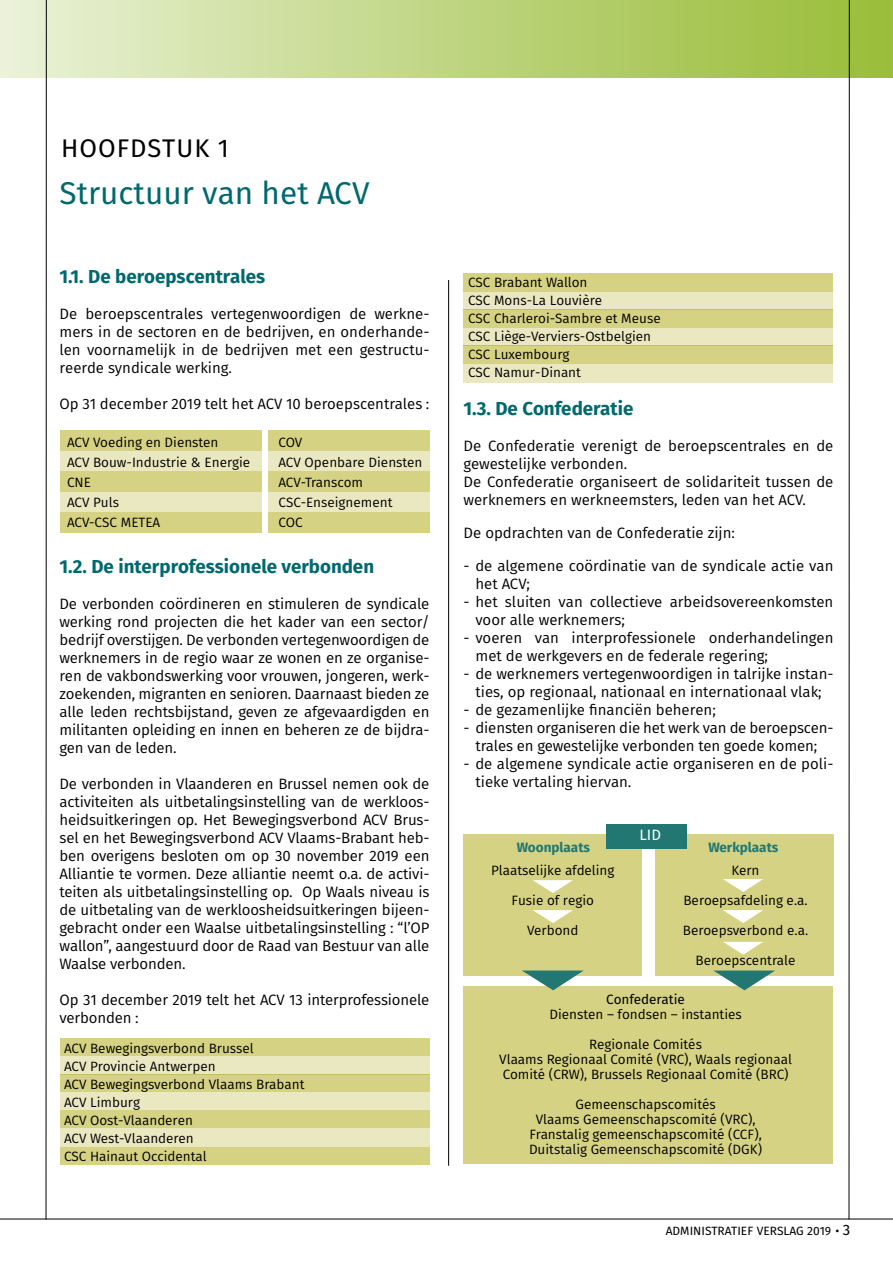
<style>
.page{position:relative;width:893px;height:1263px;background:#fff}
.page>*{position:absolute;margin:0;border:0;box-sizing:border-box;transform-origin:0 0}
.t1{font:31.5px "Fira Sans";color:#00696e}
.t2{font:25.5px "Fira Sans";letter-spacing:.04em;color:#000}
.t3{font:700 18.75px "Fira Sans";color:#00696e}
.t4{font:15px/18px "Fira Sans";color:#000}
.t5{font:15px "Fira Sans";color:#fff}
.t6{font:13.5px/18px "Fira Sans";color:#000}
.t7{font:700 13.5px "Fira Sans";color:#237772}
.t8{font:13.5px "Fira Sans";color:#000}
.t9{font:12px "Fira Sans";color:#000}
.s1{font-size:15px}
</style>
<div class="page">
<div style="left:60px;top:1110px;width:369px;height:18px;background:#d6d283"></div>
<div style="left:60px;top:1146px;width:369px;height:18px;background:#d6d283"></div>
<div style="left:60px;top:1074px;width:369px;height:18px;background:#d6d283"></div>
<div style="left:60px;top:1092px;width:369px;height:18px;background:#eae8c1"></div>
<div style="left:60px;top:1128px;width:369px;height:18px;background:#eae8c1"></div>
<div style="left:60px;top:1038px;width:369px;height:18px;background:#d6d283"></div>
<div style="left:60px;top:1056px;width:369px;height:18px;background:#eae8c1"></div>
<div style="left:463px;top:310px;width:370px;height:18px;background:#d6d283"></div>
<div style="left:463px;top:328px;width:370px;height:18px;background:#eae8c1"></div>
<div style="left:463px;top:273px;width:370px;height:18px;background:#d6d283"></div>
<div style="left:463px;top:291px;width:370px;height:19px;background:#eae8c1"></div>
<div style="left:463px;top:346px;width:370px;height:18px;background:#d6d283"></div>
<div style="left:463px;top:364px;width:370px;height:18px;background:#eae8c1"></div>
<svg style="left:0;top:0;width:893px;height:78px;background:#c0d684"></svg>
<hr style="left:0;top:1218px;width:893px;height:1px;background:#000">
<hr style="left:848px;top:0;width:2px;height:1219px;background:#000">
<hr style="left:46px;top:0;width:1px;height:1219px;background:#000">
<hr style="left:448px;top:280px;width:1px;height:886px;background:#000">
<div style="left:60px;top:430px;width:369px;height:21px;background:#d6d283"></div>
<div style="left:60px;top:471px;width:369px;height:20px;background:#d6d283"></div>
<div style="left:60px;top:512px;width:369px;height:20px;background:#d6d283"></div>
<div style="left:60px;top:451px;width:369px;height:20px;background:#eae8c1"></div>
<div style="left:60px;top:491px;width:369px;height:21px;background:#eae8c1"></div>
<div style="left:262px;top:425px;width:6px;height:113px;background:#fff"></div>
<div style="left:463px;top:986px;width:370px;height:177px;background:#d6d283"></div>
<div style="left:463px;top:834px;width:179px;height:141px;background:#d6d283"></div>
<div style="left:655px;top:834px;width:178px;height:141px;background:#d6d283"></div>
<div style="left:606px;top:824px;width:81px;height:24px;background:#237772"></div>
<svg style="left:522px;top:970px;width:62px;height:20px"></svg>
<svg style="left:713px;top:970px;width:62px;height:20px"></svg>
<svg style="left:533px;top:880px;width:40px;height:13px"></svg>
<svg style="left:533px;top:910px;width:40px;height:13px"></svg>
<svg style="left:723px;top:879px;width:40px;height:13px"></svg>
<svg style="left:723px;top:910px;width:40px;height:13px"></svg>
<svg style="left:723px;top:942px;width:40px;height:13px"></svg>
<h2 class="t2" style="left:61px;top:130px;width:169px">HOOFDSTUK 1</h2>
<h1 class="t1" style="left:60px;top:171px;width:312px">Structuur van het ACV</h1>
<p class="t3" style="left:60px;top:263px;width:207px">1.1. De beroepscentrales</p>
<p class="t4" style="left:60px;top:305px;width:371px;text-align:justify">De beroepscentrales vertegenwoordigen de werkne&shy;mers in de sectoren en de bedrijven, en onderhande&shy;len voornamelijk in de bedrijven met een gestructu&shy;reerde syndicale werking.</p>
<p class="t4" style="left:60px;top:395px;width:371px">Op 31 december 2019 telt het ACV 10 beroepscentrales :</p>
<p class="t6" style="left:67px;top:433px;width:153px">ACV Voeding en Diensten</p>
<p class="t6" style="left:279px;top:433px;width:25px">COV</p>
<p class="t6" style="left:67px;top:453px;width:185px">ACV Bouw-Industrie &amp; Energie</p>
<p class="t6" style="left:279px;top:453px;width:145px">ACV Openbare Diensten</p>
<p class="t6" style="left:67px;top:473px;width:25px">CNE</p>
<p class="t6" style="left:279px;top:473px;width:86px">ACV-Transcom</p>
<p class="t6" style="left:67px;top:493px;width:53px">ACV Puls</p>
<p class="t6" style="left:279px;top:493px;width:115px">CSC-Enseignement</p>
<p class="t6" style="left:67px;top:513px;width:95px">ACV-CSC METEA</p>
<p class="t6" style="left:279px;top:513px;width:26px">COC</p>
<p class="t3" style="left:60px;top:553px;width:316px">1.2. De interprofessionele verbonden</p>
<p class="t4" style="left:60px;top:594px;width:371px;text-align:justify">De verbonden coördineren en stimuleren de syndicale werking rond projecten die het kader van een sector/ bedrijf overstijgen. De verbonden vertegenwoordigen de werknemers in de regio waar ze wonen en ze organise&shy;ren de vakbondswerking voor vrouwen, jongeren, werk&shy;zoekenden, migranten en senioren. Daarnaast bieden ze alle leden rechtsbijstand, geven ze afgevaardigden en militanten opleiding en innen en beheren ze de bijdra&shy;gen van de leden.</p>
<p class="t4" style="left:60px;top:774px;width:371px;text-align:justify">De verbonden in Vlaanderen en Brussel nemen ook de activiteiten als uitbetalingsinstelling van de werkloos&shy;heidsuitkeringen op. Het Bewegingsverbond ACV Brus&shy;sel en het Bewegingsverbond ACV Vlaams-Brabant heb&shy;ben overigens besloten om op 30 november 2019 een Alliantie te vormen. Deze alliantie neemt o.a. de activi&shy;teiten als uitbetalingsinstelling op. Op Waals niveau is de uitbetaling van de werkloosheidsuitkeringen bijeen&shy;gebracht onder een Waalse uitbetalingsinstelling : “l’OP wallon”, aangestuurd door de Raad van Bestuur van alle Waalse verbonden.</p>
<p class="t4" style="left:60px;top:990px;width:371px">Op 31 december 2019 telt het ACV 13 interprofessionele verbonden :</p>
<p class="t6" style="left:64px;top:1039px;width:242px">ACV Bewegingsverbond Brussel<br>ACV Provincie Antwerpen<br>ACV Bewegingsverbond Vlaams Brabant<br>ACV Limburg<br>ACV Oost-Vlaanderen<br>ACV West-Vlaanderen<br>CSC Hainaut Occidental</p>
<p class="t6" style="left:468px;top:273px;width:194px">CSC Brabant Wallon<br>CSC Mons-La Louvière<br>CSC Charleroi-Sambre et Meuse<br>CSC Liège-Verviers-Ostbelgien<br>CSC Luxembourg<br>CSC Namur-Dinant</p>
<p class="t3" style="left:463px;top:395px;width:171px">1.3. De Confederatie</p>
<p class="t4" style="left:463px;top:436px;width:371px">De Confederatie verenigt de beroepscentrales en de gewestelijke verbonden.<br>De Confederatie organiseert de solidariteit tussen de werknemers en werkneemsters, leden van het ACV.</p>
<p class="t4" style="left:463px;top:523px;width:273px">De opdrachten van de Confederatie zijn:</p>
<p class="t4" style="left:475px;top:556px;width:359px;text-indent:-12px">- de algemene coördinatie van de syndicale actie van het ACV;</p>
<p class="t4" style="left:475px;top:592px;width:359px;text-indent:-12px">- het sluiten van collectieve arbeidsovereenkomsten voor alle werknemers;</p>
<p class="t4" style="left:475px;top:628px;width:359px;text-indent:-12px">- voeren van interprofessionele onderhandelingen met de werkgevers en de federale regering;</p>
<p class="t4" style="left:463px;top:664px;width:371px;text-align:center">- de werknemers vertegenwoordigen in talrijke instan&shy;ties, op regionaal, nationaal en internationaal vlak;</p>
<p class="t4" style="left:463px;top:700px;width:254px">- de gezamenlijke financiën beheren;</p>
<p class="t4" style="left:463px;top:718px;width:371px;text-align:center">- diensten organiseren die het werk van de beroepscen&shy;trales en gewestelijke verbonden ten goede komen;</p>
<p class="t4" style="left:475px;top:754px;width:359px;text-indent:-12px">- de algemene syndicale actie organiseren en de poli&shy;tieke vertaling hiervan.</p>
<p class="t5" style="left:639px;top:824px;width:23px">LID</p>
<p class="t7" style="left:517px;top:838px;width:75px">Woonplaats</p>
<p class="t7" style="left:708px;top:838px;width:71px">Werkplaats</p>
<p class="t6" style="left:491px;top:861px;width:125px">Plaatselijke afdeling</p>
<p class="t6" style="left:511px;top:891px;width:84px">Fusie of regio</p>
<p class="t6" style="left:527px;top:921px;width:53px">Verbond</p>
<p class="t6" style="left:731px;top:861px;width:29px">Kern</p>
<p class="t6" style="left:683px;top:891px;width:126px">Beroepsafdeling e.a.</p>
<p class="t6" style="left:683px;top:921px;width:127px">Beroepsverbond e.a.</p>
<p class="t6" style="left:696px;top:951px;width:101px">Beroepscentrale</p>
<p class="t8" style="left:606px;top:990px;width:80px">Confederatie</p>
<p class="t6" style="left:549px;top:1005px;width:194px">Diensten – fondsen – instanties</p>
<p class="t6" style="left:499px;top:1037px;width:294px;line-height:15px;text-align:center">Regionale Comités<br>Vlaams Regionaal Comité (VRC), Waals regionaal<br>Comité (CRW), Brussels Regionaal Comité (BRC)</p>
<p class="t6" style="left:529px;top:1097px;width:235px;line-height:15px;text-align:center">Gemeenschapscomités<br>Vlaams Gemeenschapscomité (VRC), Franstalig gemeenschapscomité (CCF), Duitstalig Gemeenschapscomité (DGK)</p>
<p class="t9" style="left:666px;top:1222px;width:186px">ADMINISTRATIEF VERSLAG 2019 • <span class="s1">3</span></p>
</div>
